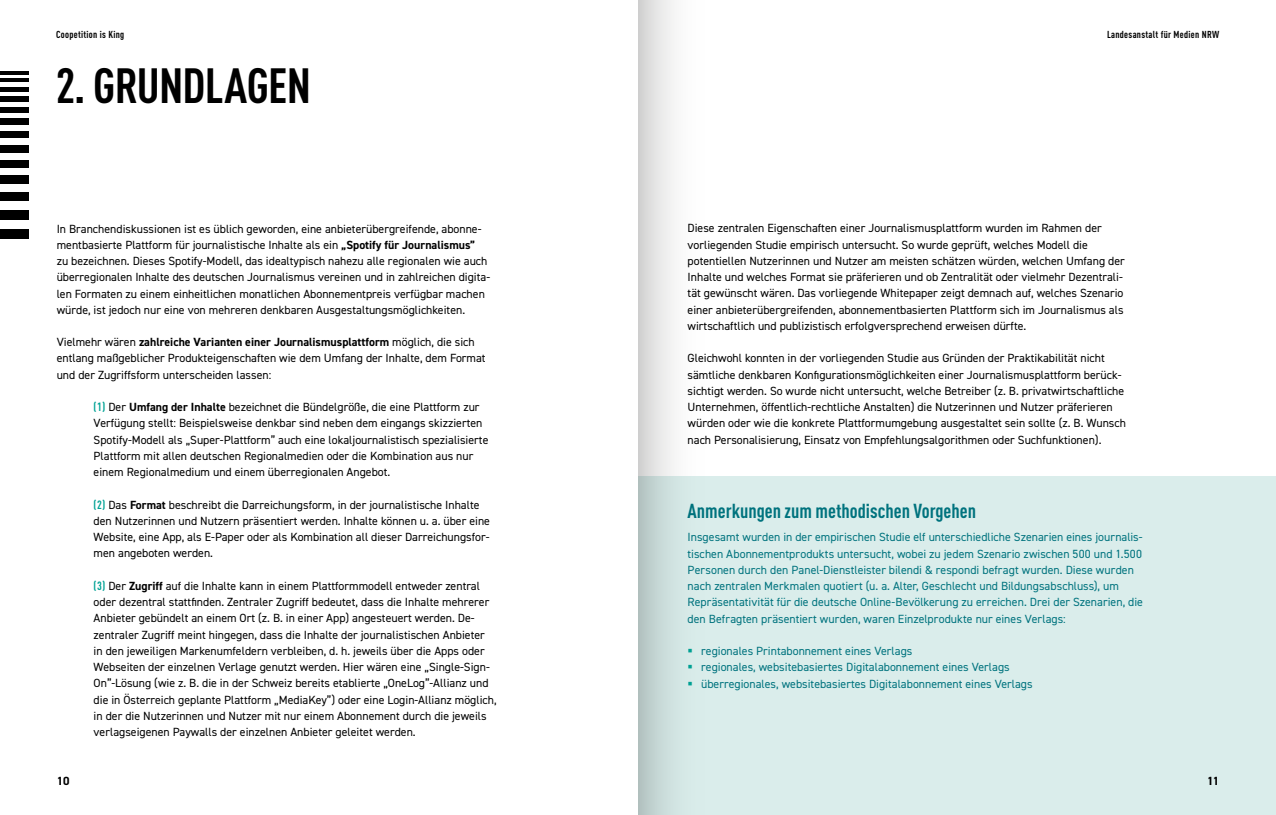
<style>
.page{position:relative;width:1276px;height:815px;background:#fff}
.page>*{position:absolute;margin:0;border:0;box-sizing:border-box;transform-origin:0 0}
.t1{font:700 condensed 48.75px "DINOT";letter-spacing:-.015em;color:#000}
.t2{font:700 condensed 20px "DIN Pro";color:#00737e}
.t3{font:11.88px/16.2px "DIN2014";color:#000}
.t4{font:11.88px/16.2px "DIN2014";color:#00737e}
.t5{font:700 11.88px "DIN2014";color:#000}
.t6{font:700 condensed 10px "DINOT";letter-spacing:.03em;color:#000}
.s1{font-weight:700}
.s2{font-family:"DINOT";font-weight:700;font-stretch:condensed;color:#00a295}
</style>
<div class="page">
<svg style="left:0;top:74px;width:28px;height:1px"></svg>
<hr style="left:0;top:71px;width:28px;height:3px;background:#000">
<hr style="left:0;top:78px;width:28px;height:4px;background:#000">
<hr style="left:0;top:87px;width:28px;height:4px;background:#000">
<div style="left:0;top:97px;width:28px;height:5px;background:#000"></div>
<div style="left:0;top:107px;width:28px;height:6px;background:#000"></div>
<div style="left:0;top:119px;width:28px;height:6px;background:#000"></div>
<div style="left:0;top:131px;width:28px;height:7px;background:#000"></div>
<div style="left:0;top:145px;width:28px;height:7px;background:#000"></div>
<div style="left:0;top:160px;width:28px;height:8px;background:#000"></div>
<div style="left:0;top:176px;width:28px;height:8px;background:#000"></div>
<div style="left:0;top:193px;width:28px;height:8px;background:#000"></div>
<div style="left:0;top:210px;width:28px;height:10px;background:#000"></div>
<div style="left:0;top:229px;width:28px;height:10px;background:#000"></div>
<div style="left:638px;top:476px;width:638px;height:339px;background:#daedeb"></div>
<svg style="left:638px;top:0;width:36px;height:815px"></svg>
<p class="t6" style="left:56px;top:27px;width:70px">Coopetition is King</p>
<p class="t6" style="left:1107px;top:27px;width:114px">Landesanstalt für Medien NRW</p>
<h1 class="t1" style="left:56px;top:49px;width:257px">2. GRUNDLAGEN</h1>
<p class="t3" style="left:57px;top:220px;width:435px">In Branchendiskussionen ist es üblich geworden, eine anbieterübergreifende, abonne&shy;mentbasierte Plattform für journalistische Inhalte als ein <span class="s1">„Spotify für Journalismus”<br></span>zu bezeichnen. Dieses Spotify-Modell, das idealtypisch nahezu alle regionalen wie auch überregionalen Inhalte des deutschen Journalismus vereinen und in zahlreichen digita&shy;len Formaten zu einem einheitlichen monatlichen Abonnementpreis verfügbar machen würde, ist jedoch nur eine von mehreren denkbaren Ausgestaltungsmöglichkeiten.</p>
<p class="t3" style="left:57px;top:334px;width:430px">Vielmehr wären <span class="s1">zahlreiche Varianten einer Journalismusplattform</span> möglich, die sich entlang maßgeblicher Produkteigenschaften wie dem Umfang der Inhalte, dem Format und der Zugriffsform unterscheiden lassen:</p>
<p class="t3" style="left:94px;top:399px;width:396px"><span class="s2">(1)</span> Der <span class="s1">Umfang der Inhalte</span> bezeichnet die Bündelgröße, die eine Plattform zur Verfügung stellt: Beispielsweise denkbar sind neben dem eingangs skizzierten Spotify-Modell als „Super-Plattform” auch eine lokaljournalistisch spezialisierte Plattform mit allen deutschen Regionalmedien oder die Kombination aus nur einem Regionalmedium und einem überregionalen Angebot.</p>
<p class="t3" style="left:94px;top:496px;width:398px"><span class="s2">(2)</span> Das <span class="s1">Format</span> beschreibt die Darreichungsform, in der journalistische Inhalte den Nutzerinnen und Nutzern präsentiert werden. Inhalte können u. a. über eine Website, eine App, als E-Paper oder als Kombination all dieser Darreichungsfor&shy;men angeboten werden.</p>
<p class="t3" style="left:94px;top:578px;width:404px"><span class="s2">(3)</span> Der <span class="s1">Zugriff</span> auf die Inhalte kann in einem Plattformmodell entweder zentral oder dezentral stattfinden. Zentraler Zugriff bedeutet, dass die Inhalte mehrerer Anbieter gebündelt an einem Ort (z. B. in einer App) angesteuert werden. De&shy;zentraler Zugriff meint hingegen, dass die Inhalte der journalistischen Anbieter in den jeweiligen Markenumfeldern verbleiben, d. h. jeweils über die Apps oder Webseiten der einzelnen Verlage genutzt werden. Hier wären eine „Single-Sign-On”-Lösung (wie z. B. die in der Schweiz bereits etablierte „OneLog”-Allianz und die in Österreich geplante Plattform „MediaKey”) oder eine Login-Allianz möglich, in der die Nutzerinnen und Nutzer mit nur einem Abonnement durch die jeweils verlagseigenen Paywalls der einzelnen Anbieter geleitet werden.</p>
<p class="t3" style="left:687px;top:220px;width:439px">Diese zentralen Eigenschaften einer Journalismusplattform wurden im Rahmen der vorliegenden Studie empirisch untersucht. So wurde geprüft, welches Modell die potentiellen Nutzerinnen und Nutzer am meisten schätzen würden, welchen Umfang der Inhalte und welches Format sie präferieren und ob Zentralität oder vielmehr Dezentrali&shy;tät gewünscht wären. Das vorliegende Whitepaper zeigt demnach auf, welches Szenario einer anbieterübergreifenden, abonnementbasierten Plattform sich im Journalismus als wirtschaftlich und publizistisch erfolgversprechend erweisen dürfte.</p>
<p class="t3" style="left:687px;top:350px;width:440px">Gleichwohl konnten in der vorliegenden Studie aus Gründen der Praktikabilität nicht sämtliche denkbaren Konfigurationsmöglichkeiten einer Journalismusplattform berück&shy;sichtigt werden. So wurde nicht untersucht, welche Betreiber (z. B. privatwirtschaftliche Unternehmen, öffentlich-rechtliche Anstalten) die Nutzerinnen und Nutzer präferieren würden oder wie die konkrete Plattformumgebung ausgestaltet sein sollte (z. B. Wunsch nach Personalisierung, Einsatz von Empfehlungsalgorithmen oder Suchfunktionen).</p>
<h2 class="t2" style="left:687px;top:498px;width:290px">Anmerkungen zum methodischen Vorgehen</h2>
<p class="t4" style="left:687px;top:529px;width:457px">Insgesamt wurden in der empirischen Studie elf unterschiedliche Szenarien eines journalis&shy;tischen Abonnementprodukts untersucht, wobei zu jedem Szenario zwischen 500 und 1.500<br>Personen durch den Panel-Dienstleister bilendi &amp; respondi befragt wurden. Diese wurden nach zentralen Merkmalen quotiert (u. a. Alter, Geschlecht und Bildungsabschluss), um Repräsentativität für die deutsche Online-Bevölkerung zu erreichen. Drei der Szenarien, die den Befragten präsentiert wurden, waren Einzelprodukte nur eines Verlags:</p>
<p class="t4" style="left:701px;top:643px;width:333px">regionales Printabonnement eines Verlags<br>regionales, websitebasiertes Digitalabonnement eines Verlags überregionales, websitebasiertes Digitalabonnement eines Verlags</p>
<p class="t5" style="left:57px;top:773px;width:14px">10</p>
<p class="t5" style="left:1207px;top:773px;width:14px">11</p>
</div>
